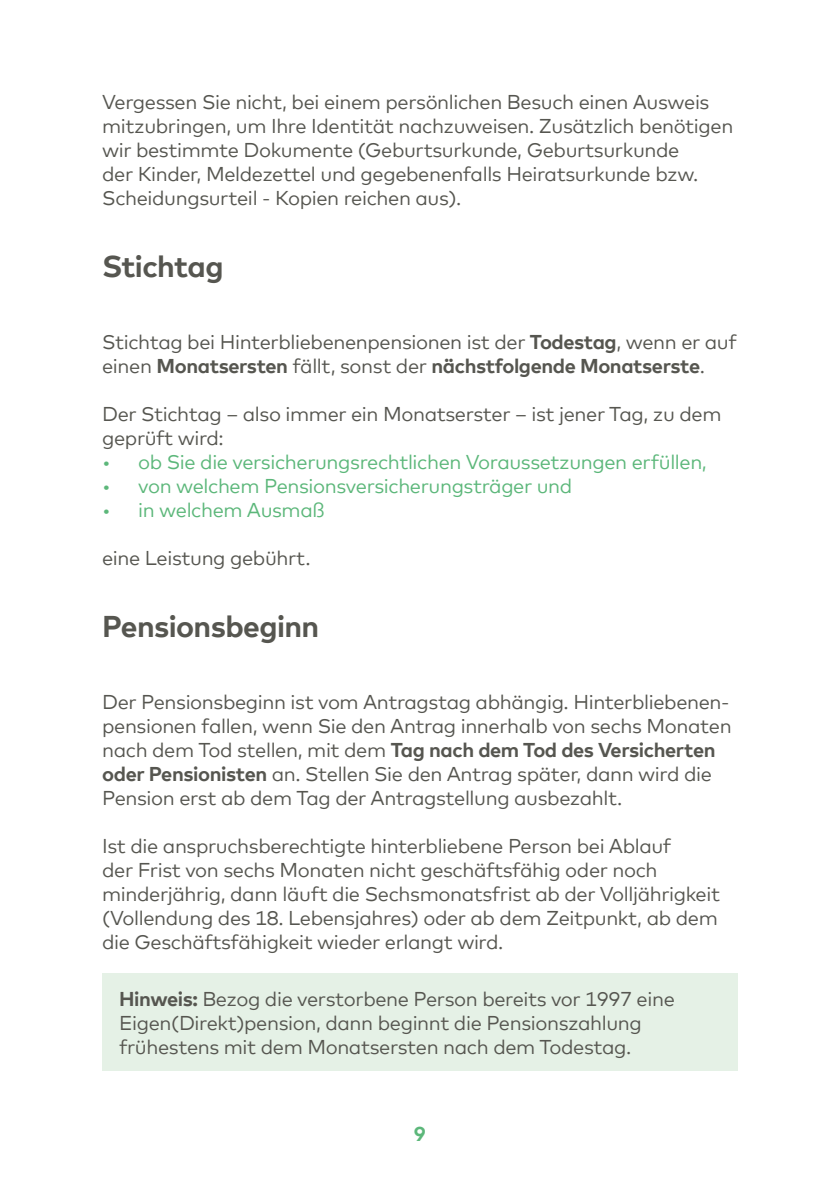
<style>
.page{position:relative;width:840px;height:1191px;background:#fff}
.page>*{position:absolute;margin:0;border:0;box-sizing:border-box;transform-origin:0 0}
.t1{font:700 30px "Mark Offc Pro";letter-spacing:-.02em;color:#565650}
.t2{font:20px/24px "Mark Offc Pro";letter-spacing:-.02em;color:#565650}
.t3{font:20px "Mark Offc Pro";letter-spacing:-.02em;color:#5cb77a}
.t4{font:700 20px "Mark Offc Pro";color:#5cb77a}
.s1{font-weight:700}
</style>
<div class="page">
<div style="left:102px;top:972px;width:635px;height:98px;background:#e5f1e6"></div>
<p class="t2" style="left:102px;top:88px;width:632px">Vergessen Sie nicht, bei einem persönlichen Besuch einen Ausweis mitzubringen, um Ihre Identität nachzuweisen. Zusätzlich benötigen wir bestimmte Dokumente (Geburtsurkunde, Geburtsurkunde<br>der Kinder, Meldezettel und gegebenenfalls Heiratsurkunde bzw.<br>Scheidungsurteil - Kopien reichen aus).</p>
<h1 class="t1" style="left:102px;top:244px;width:123px">Stichtag</h1>
<p class="t2" style="left:102px;top:328px;width:636px">Stichtag bei Hinterbliebenenpensionen ist der <span class="s1">Todestag</span>, wenn er auf einen <span class="s1">Monatsersten</span> fällt, sonst der <span class="s1">nächstfolgende Monatserste</span>.</p>
<p class="t2" style="left:102px;top:400px;width:620px">Der Stichtag – also immer ein Monatserster – ist jener Tag, zu dem geprüft wird:</p>
<p class="t3" style="left:102px;top:447px;width:606px">• ob Sie die versicherungsrechtlichen Voraussetzungen erfüllen,</p>
<p class="t3" style="left:102px;top:471px;width:471px">• von welchem Pensionsversicherungsträger und</p>
<p class="t3" style="left:102px;top:495px;width:224px">• in welchem Ausmaß</p>
<p class="t2" style="left:102px;top:544px;width:210px">eine Leistung gebührt.</p>
<h1 class="t1" style="left:102px;top:604px;width:218px">Pensionsbeginn</h1>
<p class="t2" style="left:102px;top:688px;width:630px">Der Pensionsbeginn ist vom Antragstag abhängig. Hinterbliebenen&shy;pensionen fallen, wenn Sie den Antrag innerhalb von sechs Monaten nach dem Tod stellen, mit dem <span class="s1">Tag nach dem Tod des Versicherten oder Pensionisten</span> an. Stellen Sie den Antrag später, dann wird die Pension erst ab dem Tag der Antragstellung ausbezahlt.</p>
<p class="t2" style="left:102px;top:832px;width:619px">Ist die anspruchsberechtigte hinterbliebene Person bei Ablauf<br>der Frist von sechs Monaten nicht geschäftsfähig oder noch minderjährig, dann läuft die Sechsmonatsfrist ab der Volljährigkeit (Vollendung des 18. Lebensjahres) oder ab dem Zeitpunkt, ab dem die Geschäftsfähigkeit wieder erlangt wird.</p>
<p class="t2" style="left:119px;top:985px;width:557px"><span class="s1">Hinweis:</span> Bezog die verstorbene Person bereits vor 1997 eine<br>Eigen(Direkt)pension, dann beginnt die Pensionszahlung frühestens mit dem Monatsersten nach dem Todestag.</p>
<p class="t4" style="left:414px;top:1119px;width:13px">9</p>
</div>
